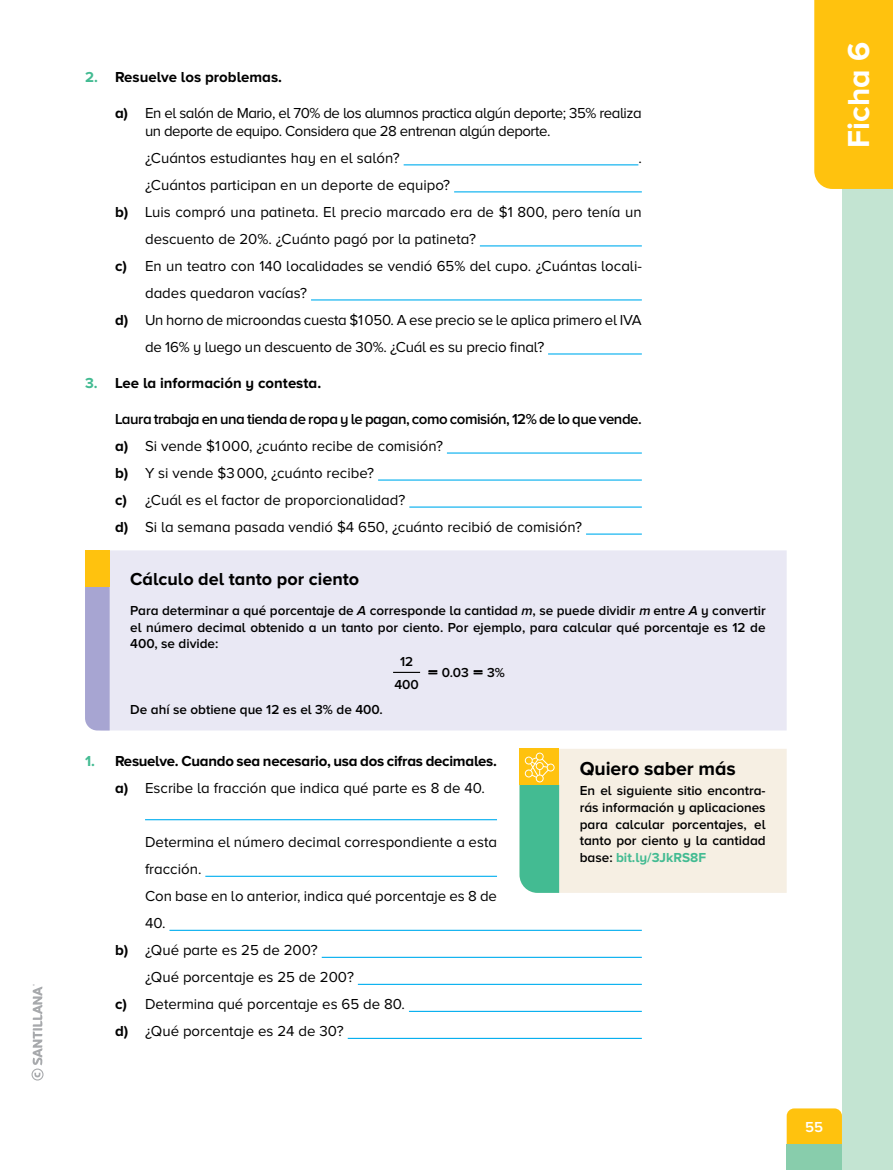
<style>
.page{position:relative;width:893px;height:1170px;background:#fff}
.page>*{position:absolute;margin:0;border:0;box-sizing:border-box;transform-origin:0 0}
.t1{font:700 31.5px "Proxima Nova A";color:#fff}
.t2{font:700 19.5px "Proxima Nova A";letter-spacing:-.005em;color:#000}
.t3{font:700 18px "Proxima Nova A";color:#000}
.t4{font:15px/27px "Proxima Nova A";color:#000}
.t5{font:15px/18px "Proxima Nova A";letter-spacing:-.03em;color:#000}
.t6{font:700 15px/27px "Proxima Nova A";letter-spacing:-.02em;color:#000}
.t7{font:700 15px "Proxima Nova A";color:#000}
.t8{font:600 15px "Proxima Nova A";color:#fff}
.t9{font:600 13.5px/16.5px "Proxima Nova A";color:#000;text-align:justify}
.s1{color:#43bb92}
.s2{font-weight:700}
.s3{font-weight:600}
.s4{font-style:italic}
.s5{font-weight:400}
.s6{font-weight:700;color:#43bb92}
</style>
<div class="page">
<div style="left:842px;top:0;width:51px;height:1169px;background:#c3e4d2"></div>
<div style="left:787px;top:1108px;width:55px;height:36px;background:#ffc20e"></div>
<div style="left:787px;top:1144px;width:55px;height:25px;background:#88cdac"></div>
<div style="left:814px;top:0;width:79px;height:189px;background:#ffc20e"></div>
<div style="left:110px;top:550px;width:677px;height:180px;background:#e9e8f4"></div>
<hr style="left:393px;top:671px;width:27px;height:2px;background:#000">
<div style="left:85px;top:586px;width:25px;height:144px;background:#a7a5d2"></div>
<div style="left:85px;top:550px;width:25px;height:36px;background:#ffc20e"></div>
<hr style="left:404px;top:164px;width:234px;height:1px;background:#00aeef">
<hr style="left:454px;top:191px;width:188px;height:1px;background:#00aeef">
<hr style="left:480px;top:245px;width:162px;height:1px;background:#00aeef">
<hr style="left:311px;top:299px;width:331px;height:1px;background:#00aeef">
<hr style="left:548px;top:353px;width:94px;height:1px;background:#00aeef">
<hr style="left:447px;top:452px;width:195px;height:1px;background:#00aeef">
<hr style="left:378px;top:479px;width:264px;height:1px;background:#00aeef">
<hr style="left:409px;top:506px;width:233px;height:1px;background:#00aeef">
<hr style="left:586px;top:533px;width:56px;height:1px;background:#00aeef">
<svg style="left:519px;top:748px;width:268px;height:144px;background:#e2e8d3"></svg>
<hr style="left:145px;top:819px;width:352px;height:1px;background:#00aeef">
<hr style="left:205px;top:875px;width:292px;height:1px;background:#00aeef">
<hr style="left:169px;top:929px;width:473px;height:1px;background:#00aeef">
<hr style="left:322px;top:956px;width:320px;height:1px;background:#00aeef">
<hr style="left:358px;top:983px;width:284px;height:1px;background:#00aeef">
<hr style="left:409px;top:1010px;width:233px;height:1px;background:#00aeef">
<hr style="left:348px;top:1037px;width:294px;height:1px;background:#00aeef">
<svg style="left:32px;top:984px;width:12px;height:96px"></svg>
<svg style="left:429px;top:670px;width:8px;height:3px"></svg>
<svg style="left:474px;top:670px;width:8px;height:3px"></svg>
<p class="t7" style="left:85px;top:68px;width:198px"><span class="s1">2.</span> Resuelve los problemas.</p>
<p class="t5" style="left:145px;top:104px;width:498px;text-indent:-30px"><span class="s2">a)</span> En el salón de Mario, el 70% de los alumnos practica algún deporte; 35% realiza un deporte de equipo. Considera que 28 entrenan algún deporte.</p>
<p class="t4" style="left:145px;top:144px;width:256px">¿Cuántos estudiantes hay en el salón?</p>
<p class="t4" style="left:638px;top:144px;width:5px">.</p>
<p class="t4" style="left:145px;top:171px;width:307px">¿Cuántos participan en un deporte de equipo?</p>
<p class="t4" style="left:115px;top:198px;width:528px"><span class="s2">b)</span> Luis compró una patineta. El precio marcado era de $1 800, pero tenía un</p>
<p class="t4" style="left:145px;top:225px;width:332px">descuento de 20%. ¿Cuánto pagó por la patineta?</p>
<p class="t4" style="left:115px;top:252px;width:528px"><span class="s2">c)</span> En un teatro con 140 localidades se vendió 65% del cupo. ¿Cuántas locali-</p>
<p class="t4" style="left:145px;top:279px;width:164px">dades quedaron vacías?</p>
<p class="t4" style="left:115px;top:306px;width:528px"><span class="s2">d)</span> Un horno de microondas cuesta $1050. A ese precio se le aplica primero el IVA</p>
<p class="t4" style="left:145px;top:333px;width:401px">de 16% y luego un descuento de 30%. ¿Cuál es su precio final?</p>
<p class="t7" style="left:85px;top:374px;width:238px"><span class="s1">3.</span> Lee la información y contesta.</p>
<p class="t4" style="left:115px;top:405px;width:528px"><span class="s3">Laura trabaja en una tienda de ropa y le pagan, como comisión, 12% de lo que vende. </span><span class="s2">a)</span> Si vende $1000, ¿cuánto recibe de comisión?<br><span class="s2">b)</span> Y si vende $3000, ¿cuánto recibe?<br><span class="s2">c)</span> ¿Cuál es el factor de proporcionalidad?<br><span class="s2">d)</span> Si la semana pasada vendió $4 650, ¿cuánto recibió de comisión?</p>
<p class="t3" style="left:130px;top:569px;width:230px">Cálculo del tanto por ciento</p>
<p class="t9" style="left:130px;top:602px;width:637px">Para determinar a qué porcentaje de <span class="s4">A</span> corresponde la cantidad <span class="s4">m</span>, se puede dividir <span class="s4">m</span> entre <span class="s4">A</span> y convertir el número decimal obtenido a un tanto por ciento. Por ejemplo, para calcular qué porcentaje es 12 de 400, se divide:</p>
<p class="t9" style="left:394px;top:650px;width:26px;line-height:22.5px;text-align:center">12<br>400</p>
<p class="t9" style="left:442px;top:663px;width:29px">0.03</p>
<p class="t9" style="left:487px;top:663px;width:19px">3%</p>
<p class="t9" style="left:130px;top:701px;width:254px">De ahí se obtiene que 12 es el 3% de 400.</p>
<p class="t6" style="left:115px;top:747px;width:383px;text-indent:-30px"><span class="s1">1.</span> Resuelve. Cuando sea necesario, usa dos cifras decimales. a) <span class="s5">Escribe la fracción que indica qué parte es 8 de 40.</span></p>
<p class="t4" style="left:145px;top:828px;width:353px">Determina el número decimal correspondiente a esta</p>
<p class="t4" style="left:145px;top:855px;width:58px">fracción.</p>
<p class="t4" style="left:145px;top:882px;width:353px">Con base en lo anterior, indica qué porcentaje es 8 de</p>
<p class="t4" style="left:145px;top:909px;width:22px">40.</p>
<p class="t4" style="left:115px;top:936px;width:204px"><span class="s2">b)</span> ¿Qué parte es 25 de 200?</p>
<p class="t4" style="left:145px;top:963px;width:210px">¿Qué porcentaje es 25 de 200?</p>
<p class="t4" style="left:115px;top:990px;width:291px"><span class="s2">c)</span> Determina qué porcentaje es 65 de 80.</p>
<p class="t4" style="left:115px;top:1017px;width:230px"><span class="s2">d)</span> ¿Qué porcentaje es 24 de 30?</p>
<h2 class="t2" style="left:580px;top:756px;width:158px">Quiero saber más</h2>
<p class="t9" style="left:580px;top:782px;width:187px">En el siguiente sitio encontra&shy;rás información y aplicaciones para calcular porcentajes, el tanto por ciento y la cantidad base: <span class="s6">bit.ly/3JkRS8F</span></p>
<h1 class="t1" style="left:841px;top:148px;width:107px;rotate:-90deg">Ficha 6</h1>
<p class="t8" style="left:805px;top:1118px;width:19px">55</p>
</div>
